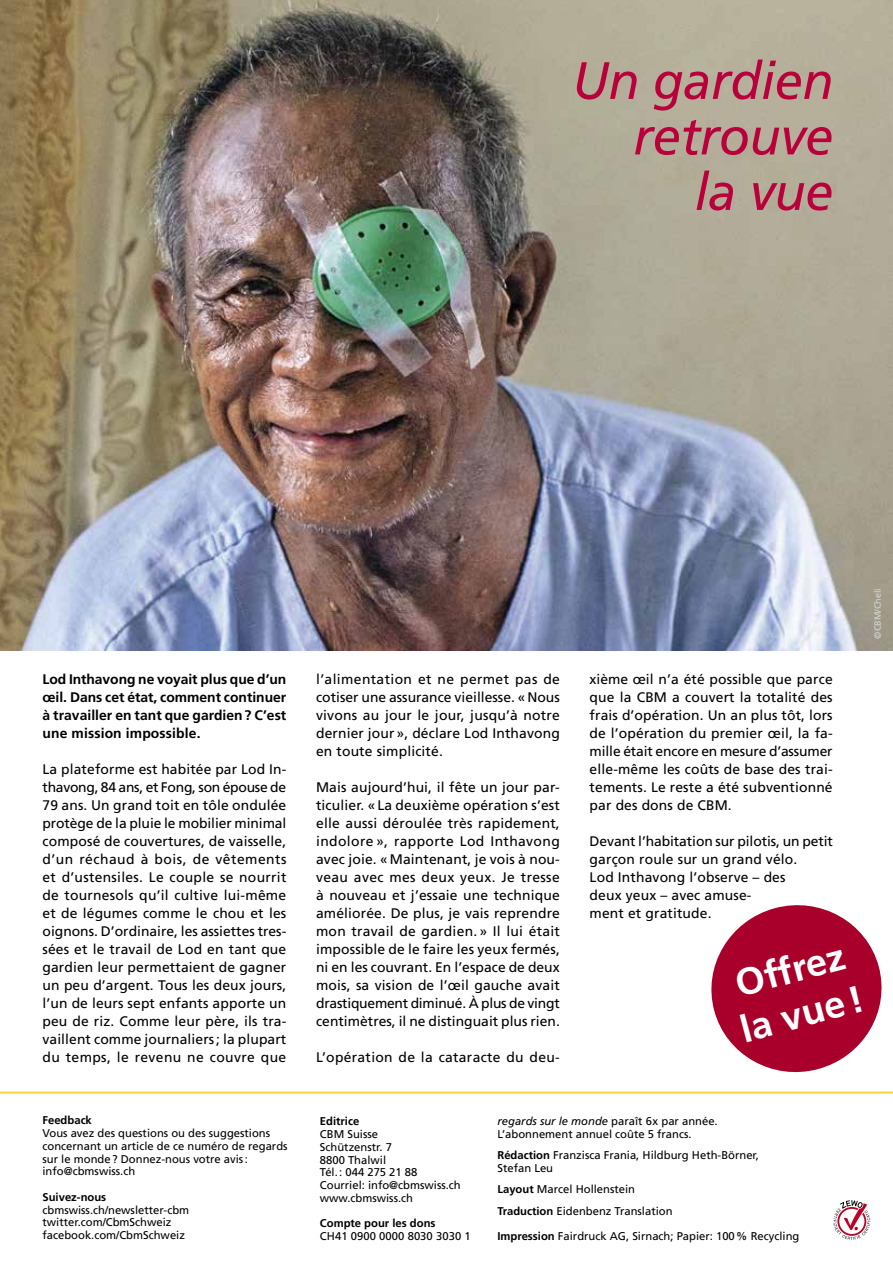
<style>
.page{position:relative;width:893px;height:1263px;background:#fff}
.page>*{position:absolute;margin:0;border:0;box-sizing:border-box;transform-origin:0 0}
.t1{font:italic 52.5px/55.5px "Frutiger LT Com";letter-spacing:-.01em;color:#ba003b;text-align:right}
.t2{font:700 37.65px/45.3px "Frutiger LT Com";color:#fff}
.t3{font:13.8px/18px "Frutiger LT Com";letter-spacing:.01em;color:#000;text-align:justify}
.t4{font:700 13.8px/18px "Frutiger LT Com";letter-spacing:.005em;color:#000;text-align:justify}
.t5{font:11.25px/12.8px "Frutiger LT Com";color:#000}
.t6{font:italic 11.25px "Frutiger LT Com";color:#000}
.t7{font:700 11.25px "Frutiger LT Com";color:#000}
.t8{font:9px "Frutiger LT Com";color:#d6d6d6}
.s1{font-weight:700}
.s2{font-style:normal}
</style>
<div class="page">
<img style="left:0;top:0;width:893px;height:650px">
<hr style="left:0;top:1091px;width:893px;height:3px;background:#f0db3d">
<svg style="left:711px;top:905px;width:171px;height:168px"></svg>
<svg style="left:833px;top:1200px;width:37px;height:40px"></svg>
<h1 class="t1" style="left:572px;top:53px;width:263px">Un gardien retrouve<br>la vue</h1>
<p class="t4" style="left:43px;top:670px;width:245px">Lod Inthavong ne voyait plus que d’un œil. Dans cet état, comment continuer à travailler en tant que gardien? C’est une mission impossible.</p>
<p class="t3" style="left:43px;top:760px;width:245px">La plateforme est habitée par Lod In&shy;thavong, 84 ans, et Fong, son épouse de 79 ans. Un grand toit en tôle ondulée protège de la pluie le mobilier minimal composé de couvertures, de vaisselle, d’un réchaud à bois, de vêtements et d’ustensiles. Le couple se nourrit de tournesols qu’il cultive lui-même et de légumes comme le chou et les oignons. D’ordinaire, les assiettes tres&shy;sées et le travail de Lod en tant que gardien leur permettaient de gagner un peu d’argent. Tous les deux jours, l’un de leurs sept enfants apporte un peu de riz. Comme leur père, ils tra&shy;vaillent comme journaliers; la plupart du temps, le revenu ne couvre que</p>
<p class="t7" style="left:43px;top:1114px;width:51px">Feedback</p>
<p class="t5" style="left:43px;top:1127px;width:247px">Vous avez des questions ou des suggestions concernant un article de ce numéro de regards sur le monde? Donnez-nous votre avis: info@cbmswiss.ch</p>
<p class="t7" style="left:43px;top:1190px;width:65px">Suivez-nous</p>
<p class="t5" style="left:43px;top:1203px;width:148px">cbmswiss.ch/newsletter-cbm</p>
<p class="t5" style="left:43px;top:1216px;width:130px">twitter.com/CbmSchweiz</p>
<p class="t5" style="left:43px;top:1229px;width:144px">facebook.com/CbmSchweiz</p>
<p class="t3" style="left:316px;top:670px;width:245px">l’alimentation et ne permet pas de cotiser une assurance vieillesse. «Nous vivons au jour le jour, jusqu’à notre dernier jour », déclare Lod Inthavong en toute simplicité.</p>
<p class="t3" style="left:316px;top:778px;width:245px">Mais aujourd’hui, il fête un jour par&shy;ticulier. « La deuxième opération s’est elle aussi déroulée très rapidement, indolore », rapporte Lod Inthavong avec joie. «Maintenant, je vois à nou&shy;veau avec mes deux yeux. Je tresse à nouveau et j’essaie une technique améliorée. De plus, je vais reprendre mon travail de gardien. » Il lui était impossible de le faire les yeux fermés, ni en les couvrant. En l’espace de deux mois, sa vision de l’œil gauche avait drastiquement diminué. À plus de vingt centimètres, il ne distinguait plus rien.</p>
<p class="t3" style="left:316px;top:1048px;width:244px">L’opération de la cataracte du deu-</p>
<p class="t8" style="left:872px;top:639px;width:53px;rotate:-90deg">©CBM/Cheli</p>
<p class="t3" style="left:590px;top:670px;width:245px">xième œil n’a été possible que parce que la CBM a couvert la totalité des frais d’opération. Un an plus tôt, lors de l’opération du premier œil, la fa&shy;mille était encore en mesure d’assumer elle-même les coûts de base des trai&shy;tements. Le reste a été subventionné par des dons de CBM.</p>
<p class="t3" style="left:590px;top:832px;width:245px;text-align:left">Devant l’habitation sur pilotis, un petit garçon roule sur un grand vélo.<br>Lod Inthavong l’observe – des<br>deux yeux – avec amuse-<br>ment et gratitude.</p>
<p class="t2" style="left:723px;top:964px;width:128px;rotate:-15deg">Offrez la vue!</p>
<p class="t7" style="left:320px;top:1115px;width:41px">Editrice</p>
<p class="t5" style="left:320px;top:1128px;width:60px">CBM Suisse</p>
<p class="t5" style="left:320px;top:1140px;width:74px">Schützenstr. 7</p>
<p class="t5" style="left:320px;top:1153px;width:68px">8800 Thalwil</p>
<p class="t5" style="left:320px;top:1166px;width:99px">Tél.: 044 275 21 88</p>
<p class="t5" style="left:320px;top:1179px;width:142px">Courriel: info@cbmswiss.ch</p>
<p class="t5" style="left:320px;top:1191px;width:95px">www.cbmswiss.ch</p>
<p class="t5" style="left:320px;top:1217px;width:152px"><span class="s1">Compte pour les dons<br></span>CH41 0900 0000 8030 3030 1</p>
<p class="t6" style="left:497px;top:1115px;width:222px">regards sur le monde <span class="s2">paraît 6x par année.</span></p>
<p class="t5" style="left:497px;top:1128px;width:196px">L’abonnement annuel coûte 5 francs.</p>
<p class="t5" style="left:497px;top:1149px;width:263px"><span class="s1">Rédaction</span> Franzisca Frania, Hildburg Heth-Börner,<br>Stefan Leu</p>
<p class="t5" style="left:497px;top:1183px;width:139px"><span class="s1">Layout</span> Marcel Hollenstein</p>
<p class="t5" style="left:497px;top:1204px;width:177px"><span class="s1">Traduction</span> Eidenbenz Translation</p>
<p class="t5" style="left:497px;top:1230px;width:303px"><span class="s1">Impression</span> Fairdruck AG, Sirnach; Papier: 100% Recycling</p>
</div>
